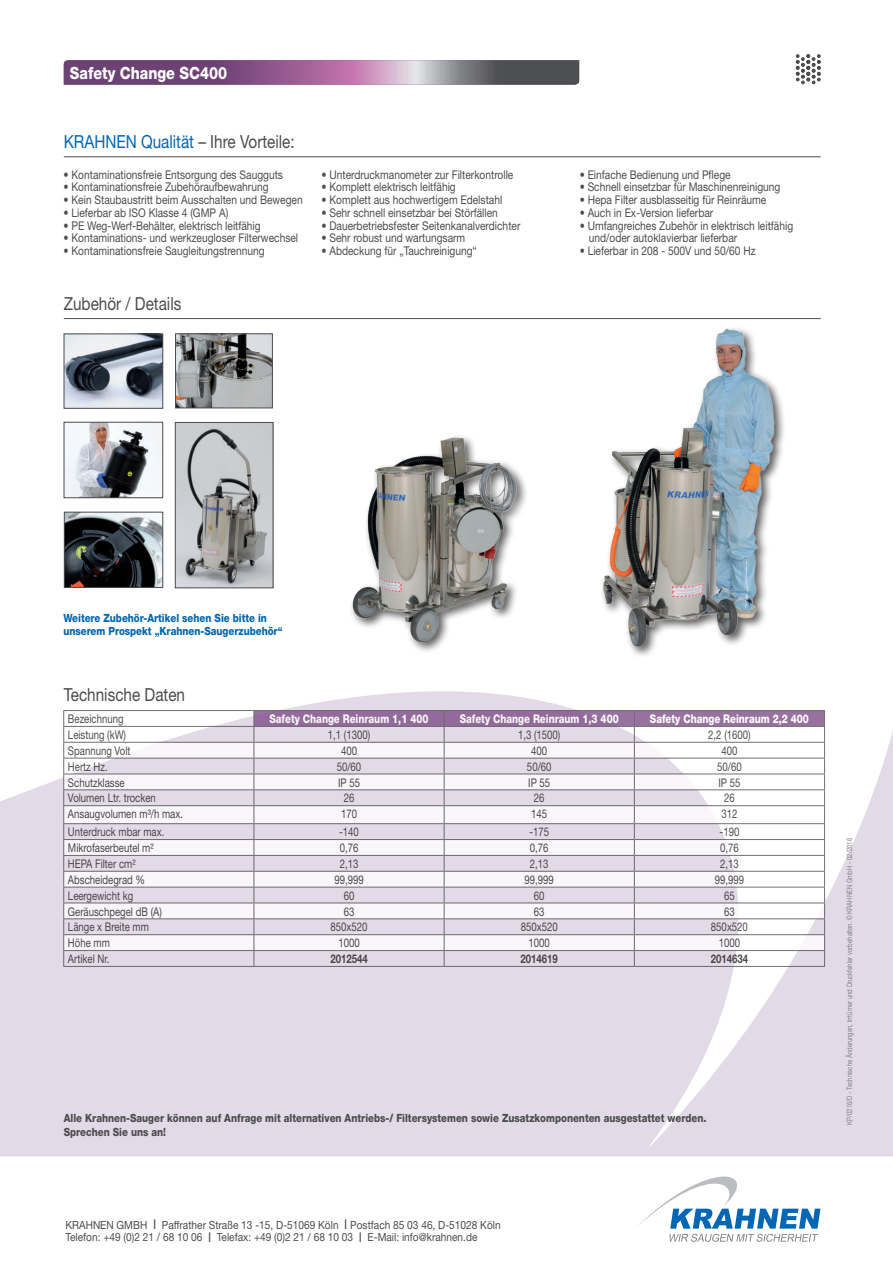
<style>
.page{position:relative;width:893px;height:1263px;background:#fff}
.page>*{position:absolute;margin:0;border:0;box-sizing:border-box;transform-origin:0 0}
.t1{font:18px "Helvetica Neue";color:#4b4c4d;scale:.85 1}
.t2{font:18px "Helvetica Neue";color:#0166b3;scale:.85 1}
.t3{font:800 16.95px "Helvetica Neue";color:#fff;scale:.85 1}
.t4{font:12px/12.8px "Helvetica Neue";color:#4b4c4d;scale:.85 1}
.t5{font:12px "Helvetica Neue";color:#231f20;scale:.8 1}
.t6{font:800 12px "Helvetica Neue";color:#fff;scale:.8 1}
.t7{font:700 12px "Helvetica Neue";color:#231f20;scale:.8 1}
.t8{font:800 11.4px/13.5px "Helvetica Neue";color:#4b4c4d;scale:.85 1}
.t9{font:800 11.4px/13.5px "Helvetica Neue";color:#0166b3;scale:.85 1}
.t10{font:11.25px/12.8px "Helvetica Neue";color:#4b4c4d;scale:.9 1}
.t11{font:7.5px "Helvetica Neue";color:#808285;scale:.8 1}
.s1{color:#4b4c4d}
.s2{font-size:13.5px}
</style>
<div class="page">
<svg style="left:0;top:691px;width:893px;height:465px;fill:#e3dae7"></svg>
<svg style="left:64px;top:60px;width:515px;height:25px;background:#866486"></svg>
<svg style="left:64px;top:743px;width:190px;height:112px"></svg>
<svg style="left:64px;top:872px;width:190px;height:78px"></svg>
<hr style="left:63px;top:710px;width:191px;height:1px;background:#4b4c4d">
<hr style="left:63px;top:726px;width:191px;height:1px;background:#4b4c4d">
<hr style="left:63px;top:742px;width:191px;height:1px;background:#4b4c4d">
<hr style="left:63px;top:758px;width:191px;height:1px;background:#4b4c4d">
<hr style="left:63px;top:774px;width:191px;height:1px;background:#4b4c4d">
<hr style="left:63px;top:789px;width:191px;height:1px;background:#4b4c4d">
<hr style="left:63px;top:805px;width:191px;height:1px;background:#4b4c4d">
<hr style="left:63px;top:823px;width:191px;height:1px;background:#4b4c4d">
<hr style="left:63px;top:839px;width:191px;height:1px;background:#4b4c4d">
<hr style="left:63px;top:855px;width:191px;height:1px;background:#4b4c4d">
<hr style="left:63px;top:871px;width:191px;height:1px;background:#4b4c4d">
<hr style="left:63px;top:887px;width:191px;height:1px;background:#4b4c4d">
<hr style="left:63px;top:902px;width:191px;height:1px;background:#4b4c4d">
<hr style="left:63px;top:918px;width:191px;height:1px;background:#4b4c4d">
<hr style="left:63px;top:934px;width:191px;height:1px;background:#4b4c4d">
<hr style="left:63px;top:950px;width:191px;height:1px;background:#4b4c4d">
<svg style="left:63px;top:711px;width:1px;height:255px"></svg>
<svg style="left:254px;top:710px;width:571px;height:256px"></svg>
<hr style="left:63px;top:966px;width:191px;height:1px;background:#4b4c4d">
<hr style="left:254px;top:966px;width:190px;height:1px;background:#4b4c4d">
<hr style="left:444px;top:966px;width:190px;height:1px;background:#4b4c4d">
<hr style="left:634px;top:966px;width:191px;height:1px;background:#4b4c4d">
<svg style="left:796px;top:54px;width:25px;height:30px"></svg>
<img style="left:66px;top:514px;width:95px;height:72px">
<div style="left:64px;top:512px;width:99px;height:76px;border:1px solid #4b4c4d"></div>
<img style="left:66px;top:336px;width:95px;height:70px">
<div style="left:64px;top:334px;width:99px;height:74px;border:1px solid #4b4c4d"></div>
<img style="left:66px;top:424px;width:95px;height:72px">
<div style="left:64px;top:422px;width:99px;height:76px;border:1px solid #4b4c4d"></div>
<img style="left:177px;top:336px;width:94px;height:70px">
<div style="left:175px;top:334px;width:98px;height:74px;border:1px solid #4b4c4d"></div>
<img style="left:177px;top:424px;width:94px;height:162px">
<div style="left:175px;top:422px;width:98px;height:166px;border:1px solid #4b4c4d"></div>
<svg style="left:669px;top:1234px;width:149px;height:8px"></svg>
<svg style="left:636px;top:1156px;width:184px;height:72px"></svg>
<hr style="left:64px;top:318px;width:757px;height:1px;background:#4b4c4d">
<hr style="left:64px;top:156px;width:757px;height:1px;background:#4b4c4d">
<img style="left:602px;top:328px;width:182px;height:327px">
<div style="left:349px;top:434px;width:179px;height:220px;background:#231f20;opacity:.75"></div>
<img style="left:350px;top:434px;width:169px;height:214px">
<h2 class="t3" style="left:70px;top:62px;width:187px">Safety Change SC400</h2>
<h1 class="t2" style="left:64px;top:131px;width:273px">KRAHNEN Qualität <span class="s1">– Ihre Vorteile:</span></h1>
<p class="t4" style="left:64px;top:168px;width:260px">• Kontaminationsfreie Entsorgung des Saugguts</p>
<p class="t4" style="left:64px;top:181px;width:243px">• Kontaminationsfreie Zubehöraufbewahrung</p>
<p class="t4" style="left:64px;top:193px;width:283px">• Kein Staubaustritt beim Ausschalten und Bewegen</p>
<p class="t4" style="left:64px;top:206px;width:195px">• Lieferbar ab ISO Klasse 4 (GMP A)</p>
<p class="t4" style="left:64px;top:219px;width:233px">• PE Weg-Werf-Behälter, elektrisch leitfähig</p>
<p class="t4" style="left:64px;top:232px;width:278px">• Kontaminations- und werkzeugloser Filterwechsel</p>
<p class="t4" style="left:64px;top:244px;width:238px">• Kontaminationsfreie Saugleitungstrennung</p>
<h1 class="t1" style="left:64px;top:293px;width:140px">Zubehör / Details</h1>
<p class="t4" style="left:321px;top:168px;width:227px">• Unterdruckmanometer zur Filterkontrolle</p>
<p class="t4" style="left:321px;top:181px;width:160px">• Komplett elektrisch leitfähig</p>
<p class="t4" style="left:321px;top:193px;width:214px">• Komplett aus hochwertigem Edelstahl</p>
<p class="t4" style="left:321px;top:206px;width:209px">• Sehr schnell einsetzbar bei Störfällen</p>
<p class="t4" style="left:321px;top:219px;width:236px">• Dauerbetriebsfester Seitenkanalverdichter</p>
<p class="t4" style="left:321px;top:232px;width:171px">• Sehr robust und wartungsarm</p>
<p class="t4" style="left:321px;top:244px;width:184px">• Abdeckung für „Tauchreinigung“</p>
<p class="t4" style="left:580px;top:168px;width:179px">• Einfache Bedienung und Pflege</p>
<p class="t4" style="left:580px;top:181px;width:238px">• Schnell einsetzbar für Maschinenreinigung</p>
<p class="t4" style="left:580px;top:193px;width:221px">• Hepa Filter ausblasseitig für Reinräume</p>
<p class="t4" style="left:580px;top:206px;width:159px">• Auch in Ex-Version lieferbar</p>
<p class="t4" style="left:589px;top:219px;width:242px;text-indent:-9px">• Umfangreiches Zubehör in elektrisch leitfähig und/oder autoklavierbar lieferbar</p>
<p class="t4" style="left:580px;top:244px;width:208px">• Lieferbar in 208 - 500V und 50/60 Hz</p>
<p class="t9" style="left:63px;top:611px;width:259px">Weitere Zubehör-Artikel sehen Sie bitte in unserem Prospekt „Krahnen-Saugerzubehör“</p>
<h1 class="t1" style="left:64px;top:684px;width:144px">Technische Daten</h1>
<p class="t5" style="left:68px;top:712px;width:71px">Bezeichnung</p>
<p class="t6" style="left:270px;top:711px;width:200px">Safety Change Reinraum 1,1 400</p>
<p class="t6" style="left:460px;top:711px;width:200px">Safety Change Reinraum 1,3 400</p>
<p class="t6" style="left:650px;top:711px;width:200px">Safety Change Reinraum 2,2 400</p>
<p class="t5" style="left:68px;top:728px;width:74px">Leistung (kW)</p>
<p class="t5" style="left:328px;top:728px;width:54px">1,1 (1300)</p>
<p class="t5" style="left:518px;top:728px;width:54px">1,3 (1500)</p>
<p class="t5" style="left:708px;top:728px;width:54px">2,2 (1600)</p>
<p class="t5" style="left:68px;top:743px;width:80px">Spannung Volt</p>
<p class="t5" style="left:341px;top:743px;width:22px">400</p>
<p class="t5" style="left:531px;top:743px;width:22px">400</p>
<p class="t5" style="left:721px;top:743px;width:22px">400</p>
<p class="t5" style="left:68px;top:759px;width:51px">Hertz Hz.</p>
<p class="t5" style="left:337px;top:759px;width:32px">50/60</p>
<p class="t5" style="left:527px;top:759px;width:32px">50/60</p>
<p class="t5" style="left:717px;top:759px;width:32px">50/60</p>
<p class="t5" style="left:68px;top:775px;width:72px">Schutzklasse</p>
<p class="t5" style="left:338px;top:775px;width:29px">IP 55</p>
<p class="t5" style="left:528px;top:775px;width:29px">IP 55</p>
<p class="t5" style="left:718px;top:775px;width:29px">IP 55</p>
<p class="t5" style="left:68px;top:791px;width:111px">Volumen Ltr. trocken</p>
<p class="t5" style="left:344px;top:791px;width:15px">26</p>
<p class="t5" style="left:534px;top:791px;width:15px">26</p>
<p class="t5" style="left:724px;top:791px;width:15px">26</p>
<p class="t5" style="left:68px;top:807px;width:145px">Ansaugvolumen m³/h max.</p>
<p class="t5" style="left:341px;top:807px;width:22px">170</p>
<p class="t5" style="left:531px;top:807px;width:22px">145</p>
<p class="t5" style="left:721px;top:807px;width:22px">312</p>
<p class="t5" style="left:68px;top:825px;width:122px">Unterdruck mbar max.</p>
<p class="t5" style="left:339px;top:825px;width:26px">-140</p>
<p class="t5" style="left:529px;top:825px;width:26px">-175</p>
<p class="t5" style="left:720px;top:825px;width:26px">-190</p>
<p class="t5" style="left:68px;top:841px;width:109px">Mikrofaserbeutel m²</p>
<p class="t5" style="left:340px;top:841px;width:25px">0,76</p>
<p class="t5" style="left:530px;top:841px;width:25px">0,76</p>
<p class="t5" style="left:720px;top:841px;width:25px">0,76</p>
<p class="t5" style="left:68px;top:857px;width:86px">HEPA Filter cm²</p>
<p class="t5" style="left:340px;top:857px;width:25px">2,13</p>
<p class="t5" style="left:530px;top:857px;width:25px">2,13</p>
<p class="t5" style="left:720px;top:857px;width:25px">2,13</p>
<p class="t5" style="left:68px;top:872px;width:98px">Abscheidegrad %</p>
<p class="t5" style="left:334px;top:872px;width:38px">99,999</p>
<p class="t5" style="left:525px;top:872px;width:38px">99,999</p>
<p class="t5" style="left:715px;top:872px;width:38px">99,999</p>
<p class="t5" style="left:68px;top:888px;width:83px">Leergewicht kg</p>
<p class="t5" style="left:344px;top:888px;width:15px">60</p>
<p class="t5" style="left:534px;top:888px;width:15px">60</p>
<p class="t5" style="left:724px;top:888px;width:15px">65</p>
<p class="t5" style="left:68px;top:904px;width:119px">Geräuschpegel dB (A)</p>
<p class="t5" style="left:344px;top:904px;width:15px">63</p>
<p class="t5" style="left:534px;top:904px;width:15px">63</p>
<p class="t5" style="left:724px;top:904px;width:15px">63</p>
<p class="t5" style="left:68px;top:920px;width:103px">Länge x Breite mm</p>
<p class="t5" style="left:331px;top:920px;width:48px">850x520</p>
<p class="t5" style="left:521px;top:920px;width:48px">850x520</p>
<p class="t5" style="left:711px;top:920px;width:48px">850x520</p>
<p class="t5" style="left:68px;top:936px;width:54px">Höhe mm</p>
<p class="t5" style="left:338px;top:936px;width:28px">1000</p>
<p class="t5" style="left:529px;top:936px;width:28px">1000</p>
<p class="t5" style="left:719px;top:936px;width:28px">1000</p>
<p class="t5" style="left:68px;top:952px;width:53px">Artikel Nr.</p>
<p class="t7" style="left:330px;top:951px;width:48px">2012544</p>
<p class="t7" style="left:521px;top:951px;width:48px">2014619</p>
<p class="t7" style="left:711px;top:951px;width:48px">2014634</p>
<p class="t8" style="left:64px;top:1111px;width:758px">Alle Krahnen-Sauger können auf Anfrage mit alternativen Antriebs-/ Filtersystemen sowie Zusatzkomponenten ausgestattet werden.<br>Sprechen Sie uns an!</p>
<p class="t10" style="left:65px;top:1218px;width:485px">KRAHNEN GMBH <span class="s2">I</span> Paffrather Straße 13 -15, D-51069 Köln <span class="s2">I</span> Postfach 85 03 46, D-51028 Köln<br>Telefon: +49 (0)2 21 / 68 10 06 <span class="s2">I</span> Telefax: +49 (0)2 21 / 68 10 03 <span class="s2">I</span> E-Mail: info@krahnen.de</p>
<p class="t11" style="left:845px;top:1125px;width:360px;rotate:-90deg">KP/0216/D - Technische Änderungen, Irrtümer und Druckfehler vorbehalten. © KRAHNEN GmbH - 02/2016</p>
</div>
